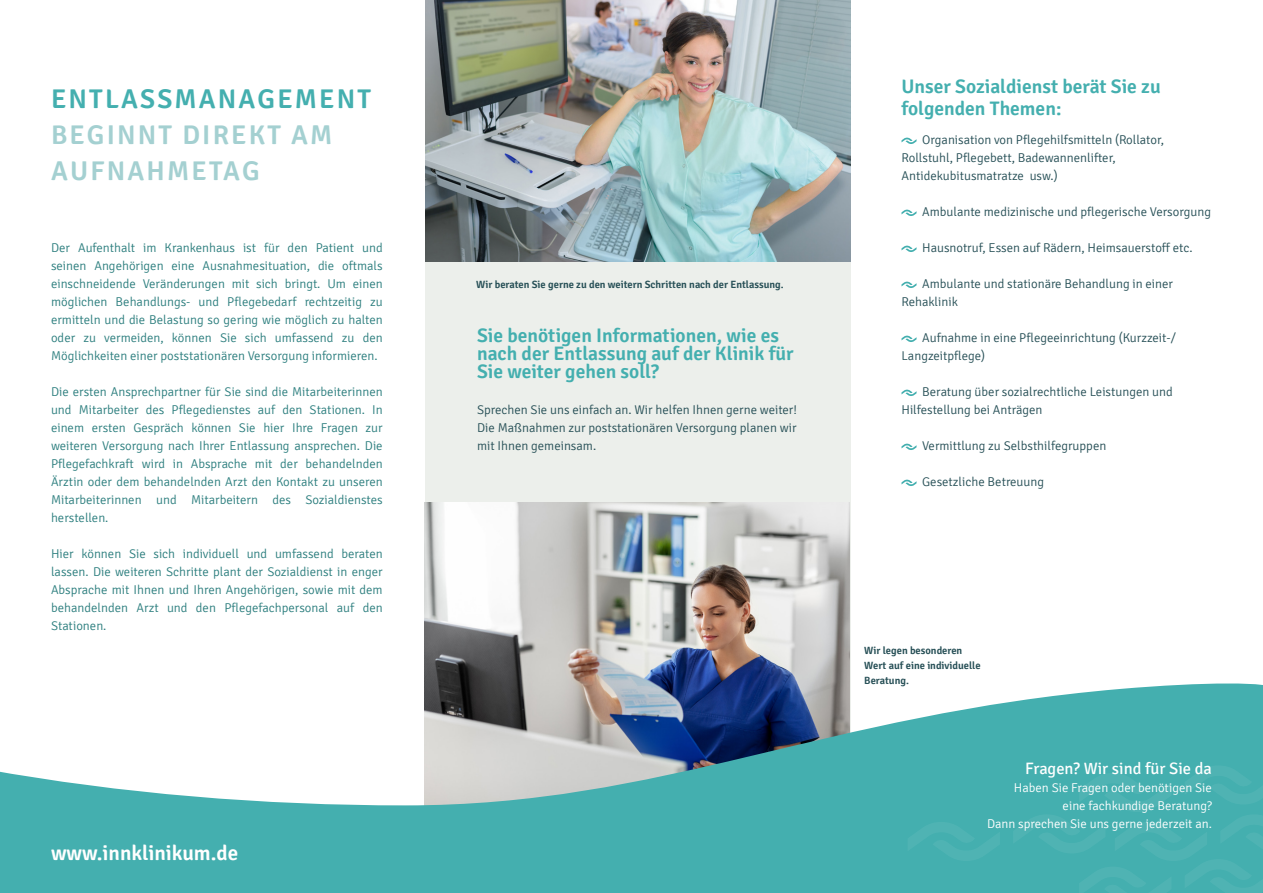
<style>
.page{position:relative;width:1263px;height:893px;background:#fff}
.page>*{position:absolute;margin:0;border:0;box-sizing:border-box;transform-origin:0 0}
.Hauptüberschrift{font:600 27px "Signika";letter-spacing:.08em;color:#a4d0d1}
.Hauptüberschrift-2{font:600 27px "Signika";letter-spacing:.08em;color:#44afaf}
.Domain{font:600 21px "Signika";color:#fff}
.Aufzählung{font:600 19.5px/18px "Signika";color:#44afaf}
.Unterüberschrift_Sem{font:600 19.5px/22.5px "Signika";color:#44afaf}
.Zusatzinfos_Überschr{font:16.5px "Signika";color:#fff}
.Fließtext_Light{font:300 12.75px/18px "Signika";color:#2c7e7e;text-align:justify}
.Fließtext_Light_Dunk{font:300 12.75px/18px "Signika";color:#264f56}
.Aufzählung-2{font:300 12.75px/18px "Signika";color:#264f56;text-align:justify}
.Zusatzinfos_Notfall{font:300 12.75px/18px "Signika";color:#fff;text-align:right}
.Bildunterschrift{font:600 10.5px/15px "Signika";color:#264f56}
</style>
<div class="page">
<div style="left:425px;top:0;width:425px;height:825px;background:#ecefeb"></div>
<img style="left:425px;top:502px;width:425px;height:179px">
<svg style="left:0;top:681px;width:1263px;height:212px;fill:#44afaf"></svg>
<svg style="left:901px;top:138px;width:15px;height:6px"></svg>
<svg style="left:901px;top:210px;width:15px;height:6px"></svg>
<svg style="left:901px;top:246px;width:15px;height:6px"></svg>
<svg style="left:901px;top:282px;width:15px;height:6px"></svg>
<svg style="left:901px;top:336px;width:15px;height:6px"></svg>
<svg style="left:901px;top:390px;width:15px;height:6px"></svg>
<svg style="left:901px;top:444px;width:15px;height:6px"></svg>
<svg style="left:901px;top:480px;width:15px;height:6px"></svg>
<img style="left:425px;top:0;width:425px;height:261px">
<svg style="left:907px;top:822px;width:93px;height:39px;background:#48b0b0"></svg>
<svg style="left:1013px;top:765px;width:250px;height:128px;background:#46b0b0"></svg>
<p class="Hauptüberschrift-2" style="left:51px;top:83px;width:321px">ENTLASSMANAGEMENT</p>
<p class="Hauptüberschrift" style="left:51px;top:119px;width:283px">BEGINNT DIREKT AM</p>
<p class="Hauptüberschrift" style="left:51px;top:155px;width:210px">AUFNAHMETAG</p>
<p class="Fließtext_Light" style="left:51px;top:239px;width:333px">Der Aufenthalt im Krankenhaus ist für den Patient und seinen Angehörigen eine Ausnahmesituation, die oftmals einschneidende Veränderungen mit sich bringt. Um einen möglichen Behandlungs- und Pflegebedarf rechtzeitig zu ermitteln und die Belastung so gering wie möglich zu halten oder zu vermeiden, können Sie sich umfassend zu den Möglichkeiten einer poststationären Versorgung informieren.</p>
<p class="Fließtext_Light" style="left:51px;top:383px;width:333px">Die ersten Ansprechpartner für Sie sind die Mitarbeiterinnen und Mitarbeiter des Pflegedienstes auf den Stationen. In einem ersten Gespräch können Sie hier Ihre Fragen zur weiteren Versorgung nach Ihrer Entlassung ansprechen. Die Pflegefachkraft wird in Absprache mit der behandelnden Ärztin oder dem behandelnden Arzt den Kontakt zu unseren Mitarbeiterinnen und Mitarbeitern des Sozialdienstes herstellen.</p>
<p class="Fließtext_Light" style="left:51px;top:545px;width:333px">Hier können Sie sich individuell und umfassend beraten lassen. Die weiteren Schritte plant der Sozialdienst in enger Absprache mit Ihnen und Ihren Angehörigen, sowie mit dem behandelnden Arzt und den Pflegefachpersonal auf den Stationen.</p>
<p class="Domain" style="left:51px;top:840px;width:189px">www.innklinikum.de</p>
<p class="Bildunterschrift" style="left:476px;top:277px;width:309px">Wir beraten Sie gerne zu den weitern Schritten nach der Entlassung.</p>
<p class="Aufzählung" style="left:477px;top:327px;width:318px">Sie benötigen Informationen, wie es nach der Entlassung auf der Klinik für<br>Sie weiter gehen soll?</p>
<p class="Aufzählung-2" style="left:477px;top:401px;width:321px">Sprechen Sie uns einfach an. Wir helfen Ihnen gerne weiter!<br>Die Maßnahmen zur poststationären Versorgung planen wir mit Ihnen gemeinsam.</p>
<p class="Unterüberschrift_Sem" style="left:901px;top:75px;width:261px">Unser Sozialdienst berät Sie zu folgenden Themen:</p>
<p class="Fließtext_Light_Dunk" style="left:901px;top:131px;width:264px;text-indent:21px">Organisation von Pflegehilfsmitteln (Rollator,<br>Rollstuhl, Pflegebett, Badewannenlifter,<br>Antidekubitusmatratze usw.)</p>
<p class="Fließtext_Light_Dunk" style="left:922px;top:203px;width:290px">Ambulante medizinische und pflegerische Versorgung</p>
<p class="Fließtext_Light_Dunk" style="left:922px;top:239px;width:272px">Hausnotruf, Essen auf Rädern, Heimsauerstoff etc.</p>
<p class="Fließtext_Light_Dunk" style="left:901px;top:275px;width:273px;text-indent:21px">Ambulante und stationäre Behandlung in einer<br>Rehaklinik</p>
<p class="Fließtext_Light_Dunk" style="left:901px;top:329px;width:276px;text-indent:21px">Aufnahme in eine Pflegeeinrichtung (Kurzzeit-/<br>Langzeitpflege)</p>
<p class="Fließtext_Light_Dunk" style="left:901px;top:383px;width:273px;text-indent:21px">Beratung über sozialrechtliche Leistungen und<br>Hilfestellung bei Anträgen</p>
<p class="Fließtext_Light_Dunk" style="left:922px;top:437px;width:186px">Vermittlung zu Selbsthilfegruppen</p>
<p class="Fließtext_Light_Dunk" style="left:922px;top:473px;width:124px">Gesetzliche Betreuung</p>
<p class="Bildunterschrift" style="left:864px;top:643px;width:118px">Wir legen besonderen<br>Wert auf eine individuelle<br>Beratung.</p>
<p class="Zusatzinfos_Überschr" style="left:1025px;top:759px;width:188px">Fragen? Wir sind für Sie da</p>
<p class="Zusatzinfos_Notfall" style="left:1014px;top:779px;width:200px">Haben Sie Fragen oder benötigen Sie eine fachkundige Beratung?</p>
<p class="Zusatzinfos_Notfall" style="left:987px;top:815px;width:226px">Dann sprechen Sie uns gerne jederzeit an.</p>
</div>
